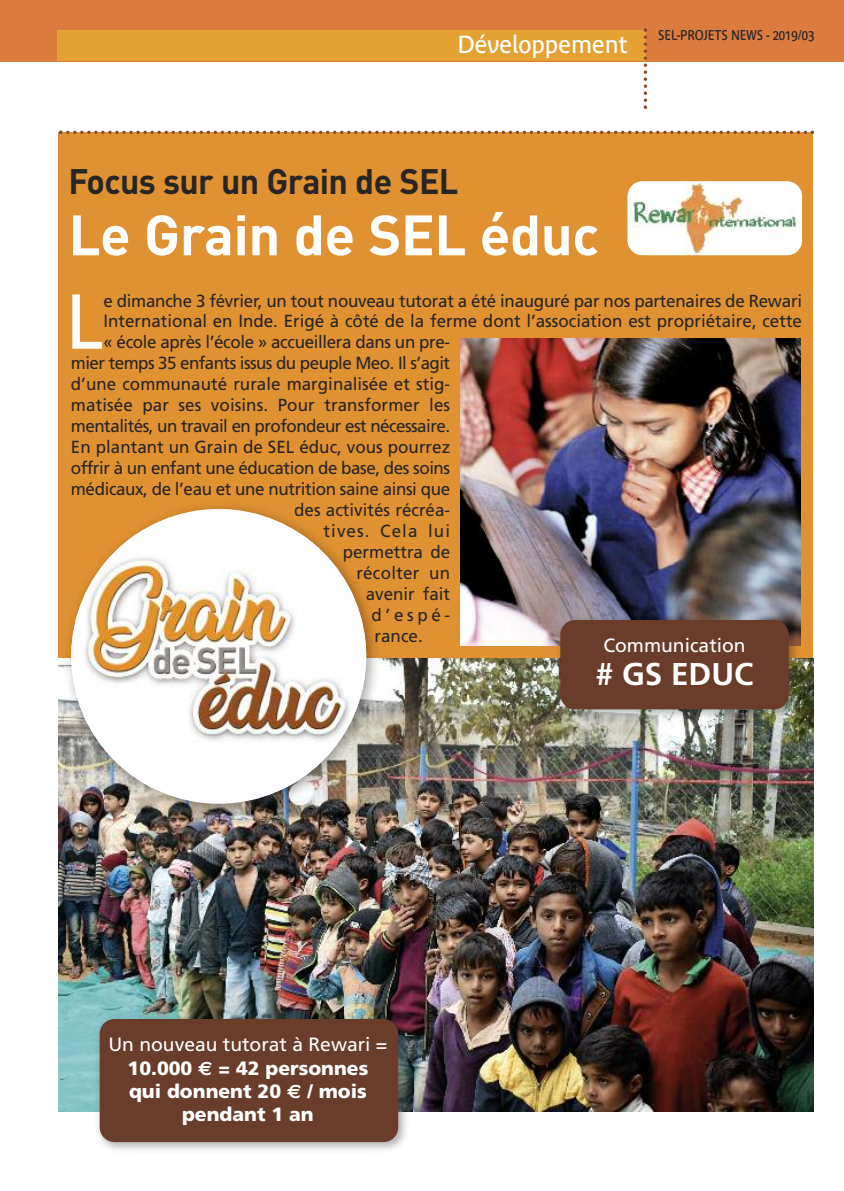
<style>
.page{position:relative;width:844px;height:1191px;background:#fff}
.page>*{position:absolute;margin:0;border:0;box-sizing:border-box;transform-origin:0 0}
.t1{font:77.7px "Frutiger";color:#fff}
.t2{font:700 56px "DIN";letter-spacing:-.01em;color:#fff}
.t3{font:700 35px "DIN";letter-spacing:-.02em;color:#272526}
.t4{font:700 31.5px "Frutiger LT Std";color:#fff}
.t5{font:24.5px "Bienvenue Beta";color:#fff}
.t6{font:900 19.25px/23.1px "Frutiger";color:#fff;text-align:center}
.t7{font:19.25px "Frutiger LT Std";color:#fff}
.t8{font:17.5px "Frutiger";letter-spacing:-.015em;color:#272526}
.t9{font:17.5px "Frutiger";letter-spacing:-.035em;color:#272526}
.t10{font:17.5px "Frutiger";letter-spacing:.005em;color:#272526}
.t11{font:17.5px "Frutiger";letter-spacing:.065em;color:#272526}
.t12{font:17.5px "Frutiger";letter-spacing:.015em;color:#272526}
.t13{font:14px "Bienvenue Beta";color:#272526;scale:.9 1}
.s1{font-family:"Euro Sans";font-weight:700}
</style>
<div class="page">
<img style="left:58px;top:658px;width:755px;height:453px">
<div style="left:0;top:0;width:843px;height:61px;background:#db7c3e"></div>
<div style="left:57px;top:30px;width:588px;height:31px;background:#e5a234"></div>
<svg style="left:643px;top:28px;width:4px;height:81px"></svg>
<div style="left:58px;top:132px;width:755px;height:526px;background:#e09131"></div>
<svg style="left:59px;top:131px;width:754px;height:3px"></svg>
<img style="left:59px;top:506px;width:326px;height:316px">
<div style="left:71px;top:509px;width:295px;height:294px;background:#fff;border-radius:50%"></div>
<img style="left:71px;top:534px;width:295px;height:253px">
<div style="left:627px;top:181px;width:174px;height:74px;background:#fff;border-radius:15px"></div>
<img style="left:630px;top:181px;width:168px;height:74px">
<img style="left:460px;top:338px;width:340px;height:307px">
<img style="left:551px;top:610px;width:253px;height:116px">
<div style="left:560px;top:620px;width:228px;height:89px;background:#6a3d2b;border-radius:15px"></div>
<img style="left:90px;top:1009px;width:324px;height:141px">
<div style="left:100px;top:1019px;width:298px;height:123px;background:#6a3d2b;border-radius:15px"></div>
<h3 class="t5" style="left:457px;top:30px;width:171px">Développement</h3>
<p class="t13" style="left:658px;top:27px;width:175px">SEL-PROJETS NEWS - 2019/03</p>
<h3 class="t3" style="left:68px;top:161px;width:391px">Focus sur un Grain de SEL</h3>
<h2 class="t2" style="left:68px;top:203px;width:532px">Le Grain de SEL éduc</h2>
<h1 class="t1" style="left:66px;top:290px;width:39px">L</h1>
<p class="t8" style="left:103px;top:293px;width:700px">e dimanche 3 février, un tout nouveau tutorat a été inauguré par nos partenaires de Rewari</p>
<p class="t8" style="left:103px;top:314px;width:700px">International en Inde. Erigé à côté de la ferme dont l’association est propriétaire, cette</p>
<p class="t8" style="left:103px;top:335px;width:348px">« école après l’école » accueillera dans un pre-</p>
<p class="t9" style="left:71px;top:356px;width:380px">mier temps 35 enfants issus du peuple Meo. Il s’agit</p>
<p class="t8" style="left:71px;top:377px;width:380px">d’une communauté rurale marginalisée et stig-</p>
<p class="t10" style="left:71px;top:398px;width:380px">matisée par ses voisins. Pour transformer les</p>
<p class="t8" style="left:71px;top:419px;width:380px">mentalités, un travail en profondeur est nécessaire.</p>
<p class="t8" style="left:71px;top:440px;width:380px">En plantant un Grain de SEL éduc, vous pourrez</p>
<p class="t8" style="left:71px;top:461px;width:380px">offrir à un enfant une éducation de base, des soins</p>
<p class="t8" style="left:71px;top:482px;width:380px">médicaux, de l’eau et une nutrition saine ainsi que</p>
<p class="t8" style="left:294px;top:503px;width:157px">des activités récréa-</p>
<p class="t11" style="left:323px;top:524px;width:128px">tives. Cela lui</p>
<p class="t8" style="left:343px;top:545px;width:109px">permettra de</p>
<p class="t12" style="left:356px;top:566px;width:95px">récolter un</p>
<p class="t8" style="left:365px;top:587px;width:86px">avenir fait</p>
<p class="t8" style="left:371px;top:608px;width:80px">d’espé-</p>
<p class="t8" style="left:374px;top:629px;width:50px">rance.</p>
<p class="t7" style="left:603px;top:638px;width:144px">Communication</p>
<h3 class="t4" style="left:595px;top:661px;width:159px"># GS EDUC</h3>
<p class="t7" style="left:108px;top:1037px;width:280px">Un nouveau tutorat à Rewari =</p>
<p class="t6" style="left:127px;top:1057px;width:242px">10.000 <span class="s1">€</span> = 42 personnes qui donnent 20 <span class="s1">€</span> / mois pendant 1 an</p>
</div>
